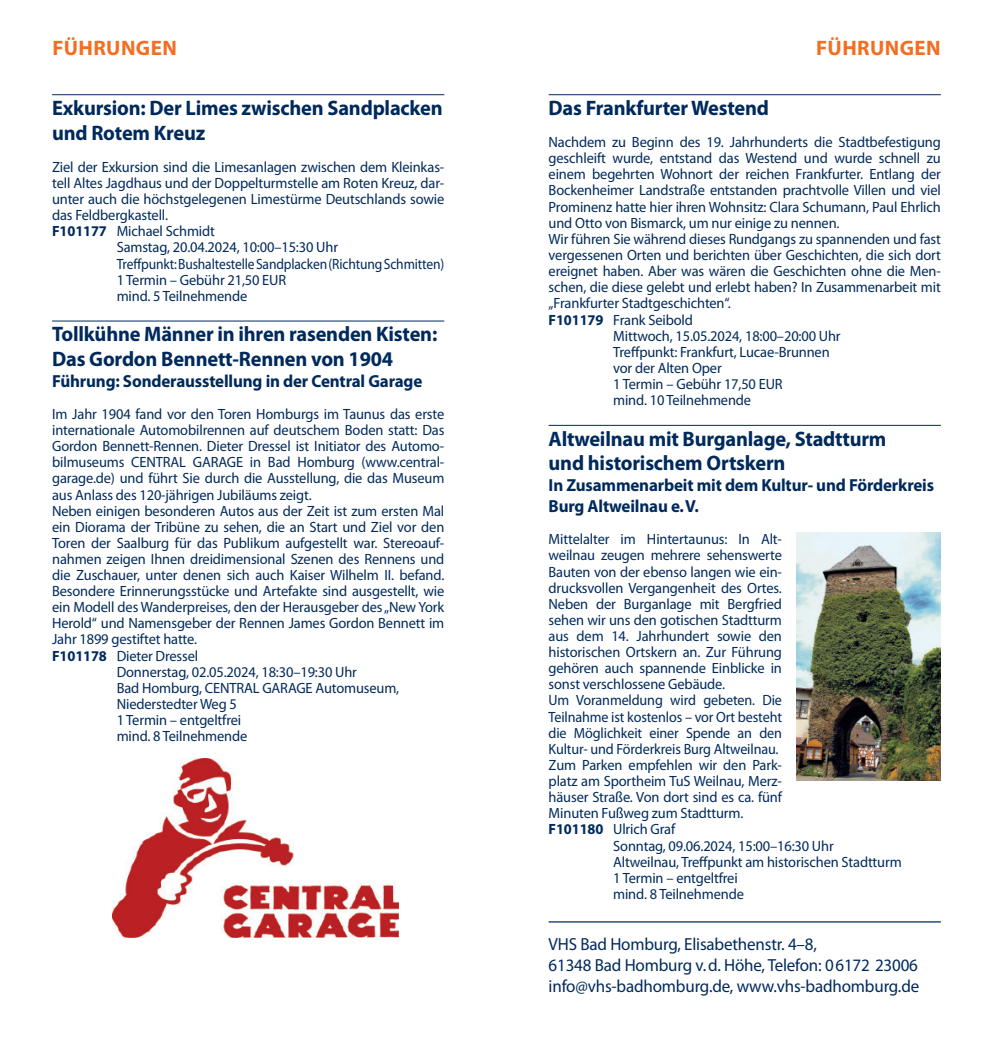
<style>
.page{position:relative;width:993px;height:1042px;background:#fff}
.page>*{position:absolute;margin:0;border:0;box-sizing:border-box;transform-origin:0 0}
.t1{font:700 21px/24.5px "Myriad Pro";letter-spacing:-.01em;color:#002a5c}
.t2{font:700 21px "Myriad Pro";letter-spacing:.02em;color:#f36e21}
.t3{font:17.5px/21px "Myriad Pro";letter-spacing:-.01em;color:#002a5c}
.t4{font:700 17.5px/21px "Myriad Pro";letter-spacing:-.01em;color:#002a5c}
.t5{font:14.88px "Myriad Pro";letter-spacing:-.01em;color:#002a5c}
.t6{font:14.88px "Myriad Pro";letter-spacing:-.01em;color:#002a5c;scale:.95 1}
.t7{font:14.88px "Myriad Pro";letter-spacing:-.01em;color:#002a5c;scale:.91 1}
.s1{font-weight:700}
</style>
<div class="page">
<hr style="left:52px;top:94px;width:392px;height:1px;background:#002a5c">
<hr style="left:52px;top:321px;width:392px;height:1px;background:#002a5c">
<hr style="left:548px;top:94px;width:392px;height:1px;background:#002a5c">
<hr style="left:548px;top:425px;width:392px;height:1px;background:#002a5c">
<img style="left:112px;top:758px;width:286px;height:179px">
<img style="left:796px;top:532px;width:144px;height:248px">
<hr style="left:548px;top:921px;width:392px;height:1px;background:#002a5c">
<h1 class="t2" style="left:52px;top:35px;width:126px">FÜHRUNGEN</h1>
<h1 class="t2" style="left:815px;top:35px;width:126px">FÜHRUNGEN</h1>
<h1 class="t1" style="left:52px;top:95px;width:392px">Exkursion: Der Limes zwischen Sandplacken und Rotem Kreuz</h1>
<p class="t5" style="left:52px;top:158px;width:393px">Ziel der Exkursion sind die Limesanlagen zwischen dem Kleinkas-</p>
<p class="t5" style="left:52px;top:174px;width:393px">tell Altes Jagdhaus und der Doppelturmstelle am Roten Kreuz, dar-</p>
<p class="t5" style="left:52px;top:190px;width:393px">unter auch die höchstgelegenen Limestürme Deutschlands sowie</p>
<p class="t5" style="left:52px;top:206px;width:117px">das Feldbergkastell.</p>
<p class="t5" style="left:52px;top:222px;width:164px"><span class="s1">F101177</span> Michael Schmidt</p>
<p class="t5" style="left:117px;top:238px;width:223px">Samstag, 20.04.2024, 10:00–15:30 Uhr</p>
<p class="t7" style="left:117px;top:254px;width:361px">Treffpunkt: Bushaltestelle Sandplacken (Richtung Schmitten)</p>
<p class="t5" style="left:117px;top:270px;width:171px">1 Termin – Gebühr 21,50 EUR</p>
<p class="t5" style="left:117px;top:286px;width:132px">mind. 5 Teilnehmende</p>
<h1 class="t1" style="left:52px;top:321px;width:386px">Tollkühne Männer in ihren rasenden Kisten:<br>Das Gordon Bennett-Rennen von 1904</h1>
<p class="t4" style="left:52px;top:370px;width:371px">Führung: Sonderausstellung in der Central Garage</p>
<p class="t5" style="left:52px;top:405px;width:393px">Im Jahr 1904 fand vor den Toren Homburgs im Taunus das erste</p>
<p class="t5" style="left:52px;top:421px;width:393px">internationale Automobilrennen auf deutschem Boden statt: Das</p>
<p class="t5" style="left:52px;top:437px;width:393px">Gordon Bennett-Rennen. Dieter Dressel ist Initiator des Automo-</p>
<p class="t5" style="left:52px;top:453px;width:393px">bilmuseums CENTRAL GARAGE in Bad Homburg (www.central-</p>
<p class="t5" style="left:52px;top:469px;width:393px">garage.de) und führt Sie durch die Ausstellung, die das Museum</p>
<p class="t5" style="left:52px;top:485px;width:261px">aus Anlass des 120-jährigen Jubiläums zeigt.</p>
<p class="t5" style="left:52px;top:501px;width:393px">Neben einigen besonderen Autos aus der Zeit ist zum ersten Mal</p>
<p class="t5" style="left:52px;top:517px;width:393px">ein Diorama der Tribüne zu sehen, die an Start und Ziel vor den</p>
<p class="t5" style="left:52px;top:534px;width:393px">Toren der Saalburg für das Publikum aufgestellt war. Stereoauf-</p>
<p class="t5" style="left:52px;top:550px;width:393px">nahmen zeigen Ihnen dreidimensional Szenen des Rennens und</p>
<p class="t5" style="left:52px;top:566px;width:393px">die Zuschauer, unter denen sich auch Kaiser Wilhelm II. befand.</p>
<p class="t5" style="left:52px;top:582px;width:393px">Besondere Erinnerungsstücke und Artefakte sind ausgestellt, wie</p>
<p class="t5" style="left:52px;top:598px;width:393px">ein Modell des Wanderpreises, den der Herausgeber des „New York</p>
<p class="t5" style="left:52px;top:614px;width:393px">Herold“ und Namensgeber der Rennen James Gordon Bennett im</p>
<p class="t5" style="left:52px;top:630px;width:146px">Jahr 1899 gestiftet hatte.</p>
<p class="t5" style="left:52px;top:646px;width:147px"><span class="s1">F101178</span> Dieter Dressel</p>
<p class="t5" style="left:117px;top:663px;width:242px">Donnerstag, 02.05.2024, 18:30–19:30 Uhr</p>
<p class="t5" style="left:117px;top:679px;width:284px">Bad Homburg, CENTRAL GARAGE Automuseum,</p>
<p class="t5" style="left:117px;top:695px;width:122px">Niederstedter Weg 5</p>
<p class="t5" style="left:117px;top:711px;width:126px">1 Termin – entgeltfrei</p>
<p class="t5" style="left:117px;top:727px;width:132px">mind. 8 Teilnehmende</p>
<h1 class="t1" style="left:548px;top:95px;width:222px">Das Frankfurter Westend</h1>
<p class="t5" style="left:548px;top:133px;width:393px">Nachdem zu Beginn des 19. Jahrhunderts die Stadtbefestigung</p>
<p class="t5" style="left:548px;top:149px;width:393px">geschleift wurde, entstand das Westend und wurde schnell zu</p>
<p class="t5" style="left:548px;top:165px;width:393px">einem begehrten Wohnort der reichen Frankfurter. Entlang der</p>
<p class="t5" style="left:548px;top:181px;width:393px">Bockenheimer Landstraße entstanden prachtvolle Villen und viel</p>
<p class="t5" style="left:548px;top:197px;width:393px">Prominenz hatte hier ihren Wohnsitz: Clara Schumann, Paul Ehrlich</p>
<p class="t5" style="left:548px;top:213px;width:292px">und Otto von Bismarck, um nur einige zu nennen.</p>
<p class="t5" style="left:548px;top:230px;width:393px">Wir führen Sie während dieses Rundgangs zu spannenden und fast</p>
<p class="t5" style="left:548px;top:246px;width:393px">vergessenen Orten und berichten über Geschichten, die sich dort</p>
<p class="t5" style="left:548px;top:262px;width:393px">ereignet haben. Aber was wären die Geschichten ohne die Men-</p>
<p class="t5" style="left:548px;top:278px;width:393px">schen, die diese gelebt und erlebt haben? In Zusammenarbeit mit</p>
<p class="t5" style="left:548px;top:294px;width:183px">„Frankfurter Stadtgeschichten“.</p>
<p class="t5" style="left:548px;top:310px;width:146px"><span class="s1">F101179</span> Frank Seibold</p>
<p class="t5" style="left:613px;top:326px;width:229px">Mittwoch, 15.05.2024, 18:00–20:00 Uhr</p>
<p class="t5" style="left:613px;top:342px;width:218px">Treffpunkt: Frankfurt, Lucae-Brunnen</p>
<p class="t5" style="left:613px;top:359px;width:110px">vor der Alten Oper</p>
<p class="t5" style="left:613px;top:375px;width:171px">1 Termin – Gebühr 17,50 EUR</p>
<p class="t5" style="left:613px;top:391px;width:139px">mind. 10 Teilnehmende</p>
<h1 class="t1" style="left:548px;top:426px;width:339px">Altweilnau mit Burganlage, Stadtturm und historischem Ortskern</h1>
<p class="t4" style="left:548px;top:474px;width:387px">In Zusammenarbeit mit dem Kultur- und Förderkreis<br>Burg Altweilnau e.V.</p>
<p class="t5" style="left:548px;top:530px;width:235px">Mittelalter im Hintertaunus: In Alt-</p>
<p class="t5" style="left:548px;top:546px;width:235px">weilnau zeugen mehrere sehenswerte</p>
<p class="t5" style="left:548px;top:562px;width:235px">Bauten von der ebenso langen wie ein-</p>
<p class="t5" style="left:548px;top:578px;width:235px">drucksvollen Vergangenheit des Ortes.</p>
<p class="t5" style="left:548px;top:594px;width:235px">Neben der Burganlage mit Bergfried</p>
<p class="t5" style="left:548px;top:611px;width:235px">sehen wir uns den gotischen Stadtturm</p>
<p class="t5" style="left:548px;top:627px;width:235px">aus dem 14. Jahrhundert sowie den</p>
<p class="t5" style="left:548px;top:643px;width:235px">historischen Ortskern an. Zur Führung</p>
<p class="t5" style="left:548px;top:659px;width:235px">gehören auch spannende Einblicke in</p>
<p class="t5" style="left:548px;top:675px;width:178px">sonst verschlossene Gebäude.</p>
<p class="t6" style="left:548px;top:691px;width:247px">Um Voranmeldung wird gebeten. Die</p>
<p class="t6" style="left:548px;top:707px;width:247px">Teilnahme ist kostenlos – vor Ort besteht</p>
<p class="t6" style="left:548px;top:723px;width:247px">die Möglichkeit einer Spende an den</p>
<p class="t6" style="left:548px;top:739px;width:243px">Kultur- und Förderkreis Burg Altweilnau.</p>
<p class="t5" style="left:548px;top:755px;width:235px">Zum Parken empfehlen wir den Park-</p>
<p class="t5" style="left:548px;top:772px;width:235px">platz am Sportheim TuS Weilnau, Merz-</p>
<p class="t5" style="left:548px;top:788px;width:235px">häuser Straße. Von dort sind es ca. fünf</p>
<p class="t5" style="left:548px;top:804px;width:196px">Minuten Fußweg zum Stadtturm.</p>
<p class="t5" style="left:548px;top:820px;width:128px"><span class="s1">F101180</span> Ulrich Graf</p>
<p class="t5" style="left:613px;top:836px;width:222px">Sonntag, 09.06.2024, 15:00–16:30 Uhr</p>
<p class="t5" style="left:613px;top:852px;width:290px">Altweilnau, Treffpunkt am historischen Stadtturm</p>
<p class="t5" style="left:613px;top:868px;width:126px">1 Termin – entgeltfrei</p>
<p class="t5" style="left:613px;top:884px;width:132px">mind. 8 Teilnehmende</p>
<p class="t3" style="left:548px;top:933px;width:372px">VHS Bad Homburg, Elisabethenstr. 4–8,<br>61348 Bad Homburg v.d. Höhe, Telefon: 06172 23006 info@vhs-badhomburg.de, www.vhs-badhomburg.de</p>
</div>
